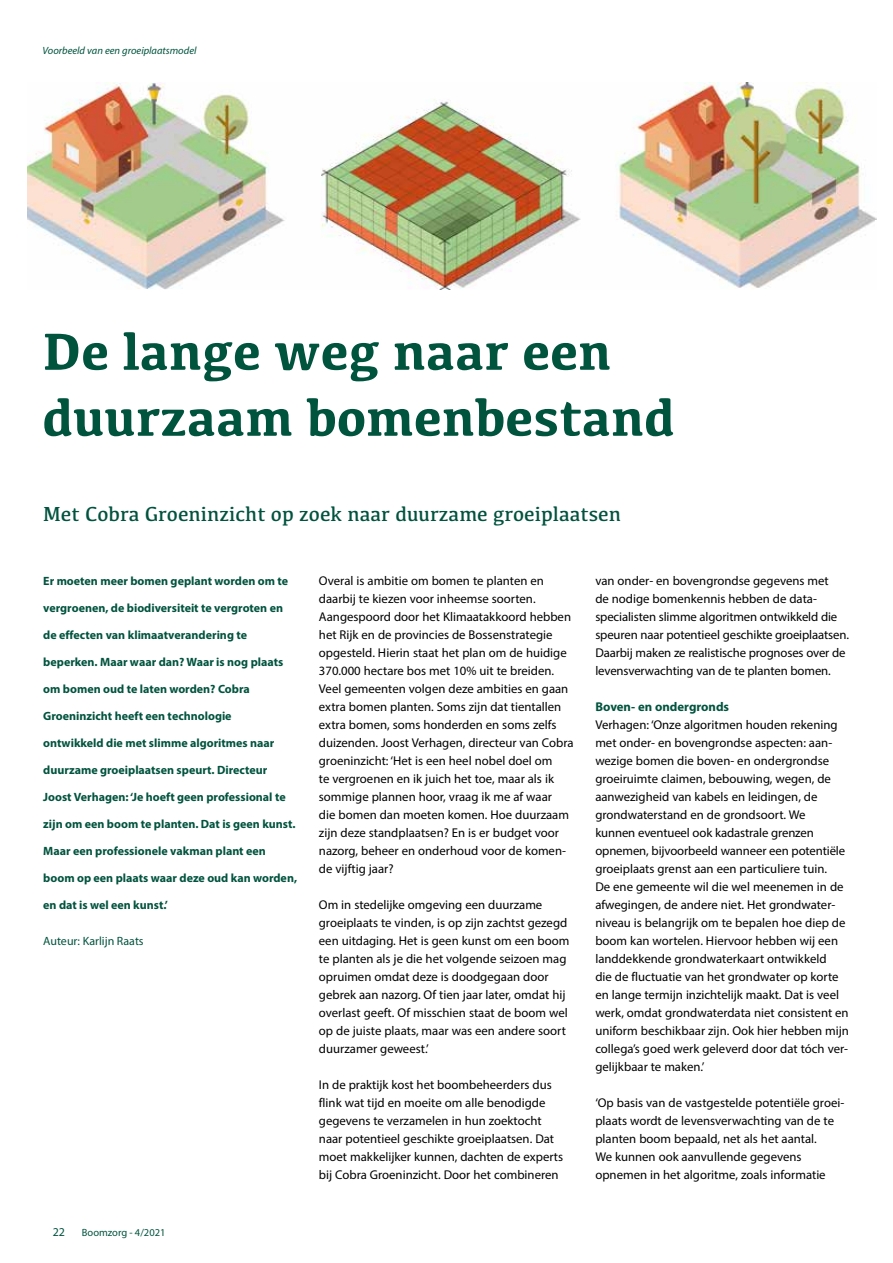
<style>
.page{position:relative;width:893px;height:1263px;background:#fff}
.page>*{position:absolute;margin:0;border:0;box-sizing:border-box;transform-origin:0 0}
.t1{font:700 54px/66px "Kefa";color:#00533d}
.t2{font:21px "Kefa";color:#00533d}
.t3{font:12.75px/18px "Myriad Pro";color:#000}
.t4{font:700 12.75px "Myriad Pro";color:#00533d}
.t5{font:700 12px "Myriad Pro";color:#00533d}
.t6{font:12px "Myriad Pro";color:#00533d}
.t7{font:italic 10.5px "Myriad Pro";color:#00533d}
.t8{font:10.5px "Myriad Pro";color:#00533d}
</style>
<div class="page">
<img style="left:28px;top:82px;width:848px;height:208px">
<p class="t7" style="left:43px;top:44px;width:155px">Voorbeeld van een groeiplaatsmodel</p>
<h1 class="t1" style="left:43px;top:316px;width:634px">De lange weg naar een duurzaam bomenbestand</h1>
<h2 class="t2" style="left:43px;top:501px;width:579px">Met Cobra Groeninzicht op zoek naar duurzame groeiplaatsen</h2>
<p class="t5" style="left:43px;top:573px;width:246px">Er moeten meer bomen geplant worden om te</p>
<p class="t5" style="left:43px;top:600px;width:241px">vergroenen, de biodiversiteit te vergroten en</p>
<p class="t5" style="left:43px;top:627px;width:205px">de effecten van klimaatverandering te</p>
<p class="t5" style="left:43px;top:654px;width:242px">beperken. Maar waar dan? Waar is nog plaats</p>
<p class="t5" style="left:43px;top:681px;width:208px">om bomen oud te laten worden? Cobra</p>
<p class="t5" style="left:43px;top:708px;width:190px">Groeninzicht heeft een technologie</p>
<p class="t5" style="left:43px;top:735px;width:233px">ontwikkeld die met slimme algoritmes naar</p>
<p class="t5" style="left:43px;top:762px;width:226px">duurzame groeiplaatsen speurt. Directeur</p>
<p class="t5" style="left:43px;top:789px;width:244px">Joost Verhagen: ‘Je hoeft geen professional te</p>
<p class="t5" style="left:43px;top:816px;width:254px">zijn om een boom te planten. Dat is geen kunst.</p>
<p class="t5" style="left:43px;top:843px;width:224px">Maar een professionele vakman plant een</p>
<p class="t5" style="left:43px;top:870px;width:255px">boom op een plaats waar deze oud kan worden,</p>
<p class="t5" style="left:43px;top:897px;width:126px">en dat is wel een kunst.’</p>
<p class="t6" style="left:43px;top:934px;width:102px">Auteur: Karlijn Raats</p>
<p class="t6" style="left:53px;top:1224px;width:14px">22</p>
<p class="t8" style="left:82px;top:1226px;width:85px">Boomzorg - 4/2021</p>
<p class="t3" style="left:319px;top:572px;width:256px">Overal is ambitie om bomen te planten en daarbij te kiezen voor inheemse soorten.<br>Aangespoord door het Klimaatakkoord hebben het Rijk en de provincies de Bossenstrategie opgesteld. Hierin staat het plan om de huidige 370.000 hectare bos met 10% uit te breiden.<br>Veel gemeenten volgen deze ambities en gaan extra bomen planten. Soms zijn dat tientallen extra bomen, soms honderden en soms zelfs duizenden. Joost Verhagen, directeur van Cobra groeninzicht: ‘Het is een heel nobel doel om<br>te vergroenen en ik juich het toe, maar als ik sommige plannen hoor, vraag ik me af waar<br>die bomen dan moeten komen. Hoe duurzaam zijn deze standplaatsen? En is er budget voor nazorg, beheer en onderhoud voor de komen&shy;de vijftig jaar?</p>
<p class="t3" style="left:319px;top:896px;width:252px">Om in stedelijke omgeving een duurzame groeiplaats te vinden, is op zijn zachtst gezegd een uitdaging. Het is geen kunst om een boom te planten als je die het volgende seizoen mag opruimen omdat deze is doodgegaan door gebrek aan nazorg. Of tien jaar later, omdat hij overlast geeft. Of misschien staat de boom wel op de juiste plaats, maar was een andere soort duurzamer geweest.’</p>
<p class="t3" style="left:319px;top:1076px;width:246px">In de praktijk kost het boombeheerders dus flink wat tijd en moeite om alle benodigde gegevens te verzamelen in hun zoektocht naar potentieel geschikte groeiplaatsen. Dat moet makkelijker kunnen, dachten de experts bij Cobra Groeninzicht. Door het combineren</p>
<p class="t3" style="left:595px;top:572px;width:255px">van onder- en bovengrondse gegevens met<br>de nodige bomenkennis hebben de data&shy;specialisten slimme algoritmen ontwikkeld die speuren naar potentieel geschikte groeiplaatsen.<br>Daarbij maken ze realistische prognoses over de levensverwachting van de te planten bomen.</p>
<p class="t4" style="left:595px;top:699px;width:135px">Boven- en ondergronds</p>
<p class="t3" style="left:595px;top:716px;width:255px">Verhagen: ‘Onze algoritmen houden rekening met onder- en bovengrondse aspecten: aan&shy;wezige bomen die boven- en ondergrondse groeiruimte claimen, bebouwing, wegen, de aanwezigheid van kabels en leidingen, de grondwaterstand en de grondsoort. We<br>kunnen eventueel ook kadastrale grenzen opnemen, bijvoorbeeld wanneer een potentiële groeiplaats grenst aan een particuliere tuin.<br>De ene gemeente wil die wel meenemen in de afwegingen, de andere niet. Het grondwater&shy;niveau is belangrijk om te bepalen hoe diep de boom kan wortelen. Hiervoor hebben wij een landdekkende grondwaterkaart ontwikkeld<br>die de fluctuatie van het grondwater op korte en lange termijn inzichtelijk maakt. Dat is veel werk, omdat grondwaterdata niet consistent en uniform beschikbaar zijn. Ook hier hebben mijn collega’s goed werk geleverd door dat tóch ver&shy;gelijkbaar te maken.’</p>
<p class="t3" style="left:595px;top:1094px;width:250px">‘Op basis van de vastgestelde potentiële groei&shy;plaats wordt de levensverwachting van de te planten boom bepaald, net als het aantal.<br>We kunnen ook aanvullende gegevens opnemen in het algoritme, zoals informatie</p>
</div>
